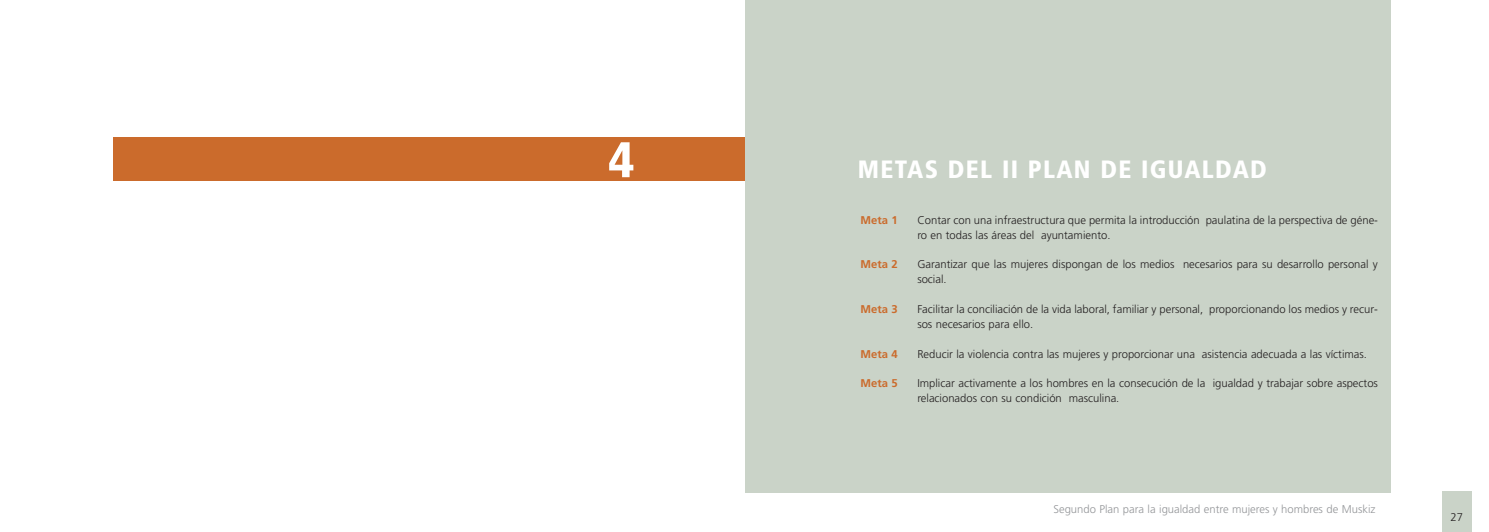
<style>
.page{position:relative;width:1489px;height:532px;background:#fff}
.page>*{position:absolute;margin:0;border:0;box-sizing:border-box;transform-origin:0 0}
.t1{font:900 condensed 50px "Frutiger";color:#fff}
.t2{font:900 condensed 25px "Frutiger";letter-spacing:.05em;color:#fff}
.t3{font:300 11.25px/14.9px "Frutiger";color:#231f20}
.t4{font:300 11.25px "Frutiger";color:#939598}
.t5{font:700 11.25px "Frutiger";color:#cb6b2c}
</style>
<div class="page">
<div style="left:1441px;top:491px;width:30px;height:40px;background:#cad3c8"></div>
<div style="left:745px;top:0;width:645px;height:492px;background:#cad3c8"></div>
<div style="left:113px;top:137px;width:632px;height:43px;background:#cb6b2c"></div>
<h1 class="t1" style="left:608px;top:140px;width:27px">4</h1>
<h2 class="t2" style="left:857px;top:159px;width:410px">METAS DEL II PLAN DE IGUALDAD</h2>
<p class="t5" style="left:860px;top:215px;width:39px">Meta 1</p>
<p class="t3" style="left:917px;top:213px;width:462px">Contar con una infraestructura que permita la introducción paulatina de la perspectiva de géne&shy;ro en todas las áreas del ayuntamiento.</p>
<p class="t5" style="left:860px;top:260px;width:39px">Meta 2</p>
<p class="t3" style="left:917px;top:258px;width:462px">Garantizar que las mujeres dispongan de los medios necesarios para su desarrollo personal y social.</p>
<p class="t5" style="left:860px;top:304px;width:39px">Meta 3</p>
<p class="t3" style="left:917px;top:302px;width:462px">Facilitar la conciliación de la vida laboral, familiar y personal, proporcionando los medios y recur&shy;sos necesarios para ello.</p>
<p class="t5" style="left:860px;top:349px;width:39px">Meta 4</p>
<p class="t3" style="left:917px;top:347px;width:451px">Reducir la violencia contra las mujeres y proporcionar una asistencia adecuada a las víctimas.</p>
<p class="t5" style="left:860px;top:379px;width:39px">Meta 5</p>
<p class="t3" style="left:917px;top:377px;width:462px">Implicar activamente a los hombres en la consecución de la igualdad y trabajar sobre aspectos relacionados con su condición masculina.</p>
<p class="t4" style="left:1053px;top:504px;width:323px">Segundo Plan para la igualdad entre mujeres y hombres de Muskiz</p>
<p class="t3" style="left:1450px;top:511px;width:14px">27</p>
</div>
